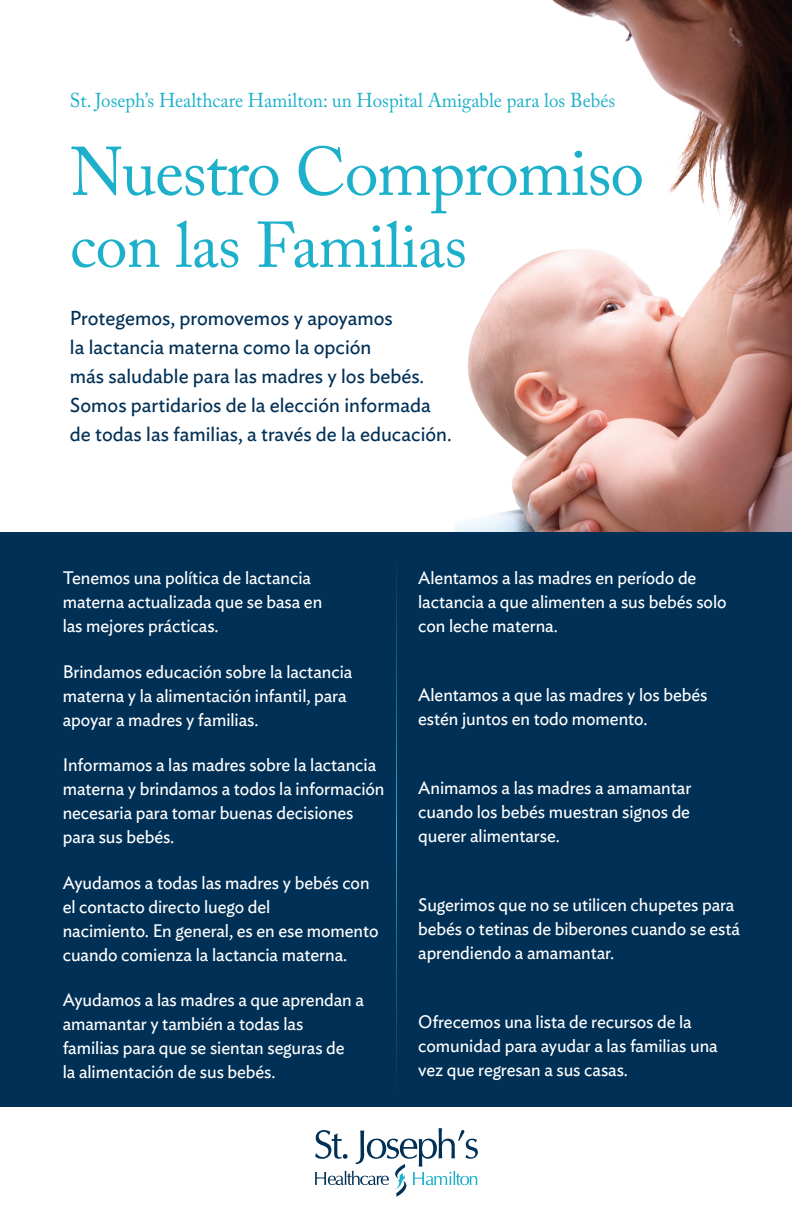
<style>
.page{position:relative;width:792px;height:1224px;background:#fff}
.page>*{position:absolute;margin:0;border:0;box-sizing:border-box;transform-origin:0 0}
.t1{font:68px "Adobe Caslon Pro";letter-spacing:-.02em;color:#1cb0ca}
.t2{font:64px "Adobe Caslon Pro";letter-spacing:-.01em;color:#1cb0ca}
.t3{font:20px "Ideal Sans";color:#003056}
.t4{font:20px "Adobe Caslon Pro";color:#1cb0ca;scale:.95 1}
.t5{font:18px/24px "Ideal Sans";letter-spacing:-.005em;color:#fff}
</style>
<div class="page">
<img style="left:454px;top:0;width:338px;height:532px">
<div style="left:0;top:532px;width:792px;height:575px;background:#003056"></div>
<svg style="left:315px;top:1128px;width:163px;height:69px"></svg>
<svg style="left:396px;top:561px;width:1px;height:531px"></svg>
<p class="t4" style="left:70px;top:88px;width:576px">St. Joseph’s Healthcare Hamilton: un Hospital Amigable para los Bebés</p>
<p class="t1" style="left:70px;top:132px;width:576px">Nuestro Compromiso</p>
<p class="t2" style="left:70px;top:207px;width:399px">con las Familias</p>
<p class="t3" style="left:70px;top:303px;width:324px">Protegemos, promovemos y apoyamos</p>
<p class="t3" style="left:70px;top:332px;width:303px">la lactancia materna como la opción</p>
<p class="t3" style="left:70px;top:361px;width:356px">más saludable para las madres y los bebés.</p>
<p class="t3" style="left:70px;top:390px;width:362px">Somos partidarios de la elección informada</p>
<p class="t3" style="left:70px;top:419px;width:383px">de todas las familias, a través de la educación.</p>
<p class="t5" style="left:63px;top:564px;width:261px">Tenemos una política de lactancia materna actualizada que se basa en las mejores prácticas.</p>
<p class="t5" style="left:63px;top:658px;width:291px">Brindamos educación sobre la lactancia materna y la alimentación infantil, para apoyar a madres y familias.</p>
<p class="t5" style="left:63px;top:752px;width:323px">Informamos a las madres sobre la lactancia materna y brindamos a todos la información necesaria para tomar buenas decisiones para sus bebés.</p>
<p class="t5" style="left:63px;top:869px;width:317px">Ayudamos a todas las madres y bebés con el contacto directo luego del<br>nacimiento. En general, es en ese momento cuando comienza la lactancia materna.</p>
<p class="t5" style="left:63px;top:987px;width:303px">Ayudamos a las madres a que aprendan a amamantar y también a todas las familias para que se sientan seguras de<br>la alimentación de sus bebés.</p>
<p class="t5" style="left:418px;top:564px;width:310px">Alentamos a las madres en período de lactancia a que alimenten a sus bebés solo con leche materna.</p>
<p class="t5" style="left:418px;top:681px;width:291px">Alentamos a que las madres y los bebés estén juntos en todo momento.</p>
<p class="t5" style="left:418px;top:774px;width:275px;text-align:justify">Animamos a las madres a amamantar cuando los bebés muestran signos de querer alimentarse.</p>
<p class="t5" style="left:418px;top:891px;width:323px">Sugerimos que no se utilicen chupetes para bebés o tetinas de biberones cuando se está aprendiendo a amamantar.</p>
<p class="t5" style="left:418px;top:1008px;width:301px">Ofrecemos una lista de recursos de la comunidad para ayudar a las familias una vez que regresan a sus casas.</p>
</div>
